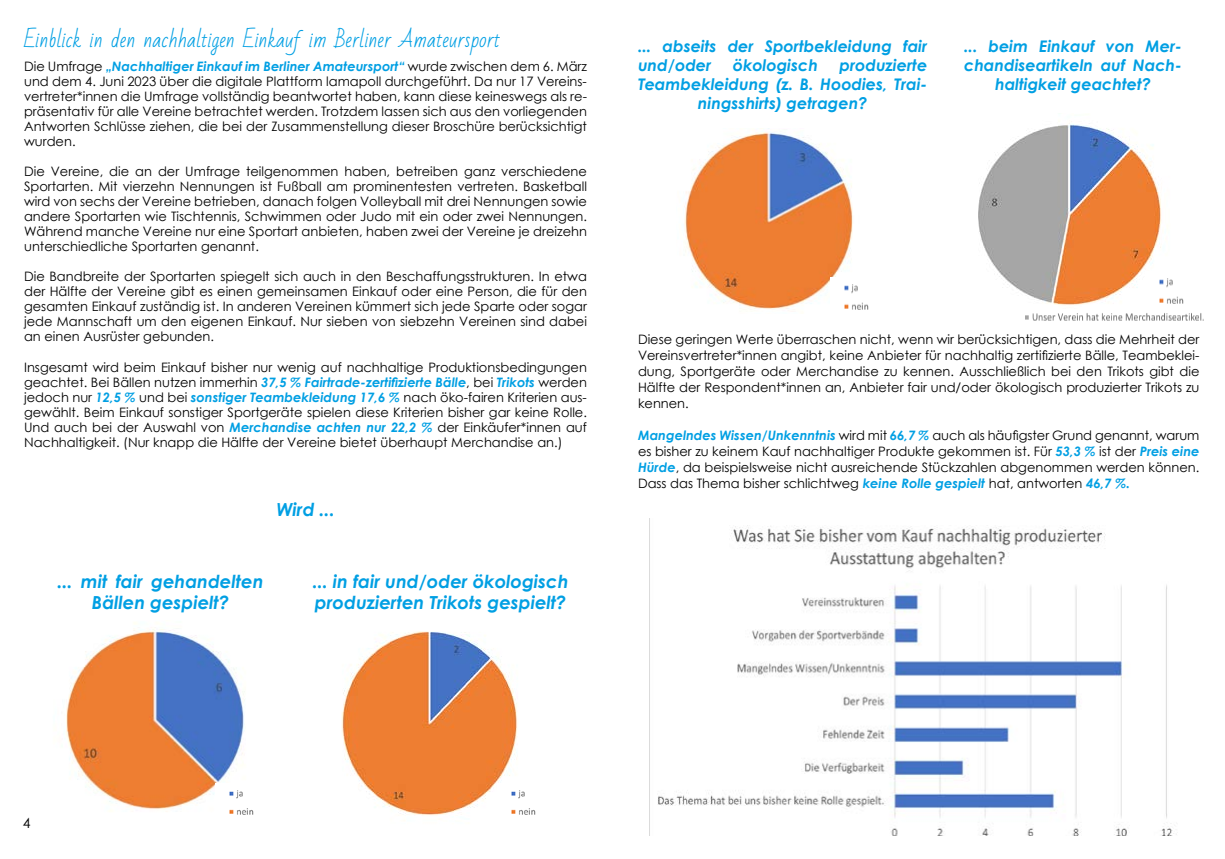
<style>
.page{position:relative;width:1225px;height:859px;background:#fff}
.page>*{position:absolute;margin:0;border:0;box-sizing:border-box;transform-origin:0 0}
.t1{font:20px "Bad Script";color:#009fe3}
.t2{font:italic 700 18px/21.6px "Century Gothic";color:#009fe3;text-align:center}
.t3{font:italic 700 16px/19.2px "Century Gothic";color:#009fe3}
.t4{font:14px "Century Gothic";color:#000}
.t5{font:13px/15px "Century Gothic";color:#000;text-align:justify}
.s1{font-weight:700;font-style:italic;color:#009fe3}
</style>
<div class="page">
<img style="left:341px;top:631px;width:177px;height:185px">
<img style="left:66px;top:622px;width:179px;height:190px">
<img style="left:215px;top:783px;width:39px;height:32px">
<img style="left:684px;top:132px;width:169px;height:177px">
<img style="left:978px;top:123px;width:184px;height:183px">
<img style="left:649px;top:518px;width:528px;height:318px">
<img style="left:497px;top:783px;width:39px;height:33px">
<img style="left:830px;top:277px;width:39px;height:33px">
<img style="left:1145px;top:272px;width:39px;height:34px">
<img style="left:1025px;top:313px;width:179px;height:8px">
<h1 class="t1" style="left:24px;top:29px;width:477px">Einblick in den nachhaltigen Einkaufim Berliner Amateursport</h1>
<p class="t5" style="left:24px;top:59px;width:564px">Die Umfrage <span class="s1">„Nachhaltiger Einkauf im Berliner Amateursport“</span> wurde zwischen dem 6. März und dem 4. Juni 2023 über die digitale Plattform lamapoll durchgeführt. Da nur 17 Vereins&shy;vertreter*innen die Umfrage vollständig beantwortet haben, kann diese keineswegs als re&shy;präsentativ für alle Vereine betrachtet werden. Trotzdem lassen sich aus den vorliegenden Antworten Schlüsse ziehen, die bei der Zusammenstellung dieser Broschüre berücksichtigt wurden.</p>
<p class="t5" style="left:24px;top:164px;width:564px">Die Vereine, die an der Umfrage teilgenommen haben, betreiben ganz verschiedene Sportarten. Mit vierzehn Nennungen ist Fußball am prominentesten vertreten. Basketball wird von sechs der Vereine betrieben, danach folgen Volleyball mit drei Nennungen sowie andere Sportarten wie Tischtennis, Schwimmen oder Judo mit ein oder zwei Nennungen.<br>Während manche Vereine nur eine Sportart anbieten, haben zwei der Vereine je dreizehn unterschiedliche Sportarten genannt.</p>
<p class="t5" style="left:24px;top:269px;width:564px">Die Bandbreite der Sportarten spiegelt sich auch in den Beschaffungsstrukturen. In etwa der Hälfte der Vereine gibt es einen gemeinsamen Einkauf oder eine Person, die für den gesamten Einkauf zuständig ist. In anderen Vereinen kümmert sich jede Sparte oder sogar jede Mannschaft um den eigenen Einkauf. Nur sieben von siebzehn Vereinen sind dabei an einen Ausrüster gebunden.</p>
<p class="t5" style="left:24px;top:359px;width:564px">Insgesamt wird beim Einkauf bisher nur wenig auf nachhaltige Produktionsbedingungen geachtet. Bei Bällen nutzen immerhin <span class="s1">37,5 % Fairtrade-zertifizierte Bälle</span>, bei <span class="s1">Trikots</span> werden jedoch nur <span class="s1">12,5 %</span> und bei <span class="s1">sonstiger Teambekleidung 17,6 %</span> nach öko-fairen Kriterien aus&shy;gewählt. Beim Einkauf sonstiger Sportgeräte spielen diese Kriterien bisher gar keine Rolle.<br>Und auch bei der Auswahl von <span class="s1">Merchandise achten nur 22,2 %</span> der Einkäufer*innen auf Nachhaltigkeit. (Nur knapp die Hälfte der Vereine bietet überhaupt Merchandise an.)</p>
<h2 class="t2" style="left:276px;top:498px;width:60px">Wird ...</h2>
<h2 class="t2" style="left:57px;top:570px;width:207px">... mit fair gehandelten<br>Bällen gespielt?</h2>
<h2 class="t2" style="left:313px;top:570px;width:257px;text-align:left">... in fair und/oder ökologisch produzierten Trikots gespielt?</h2>
<p class="t3" style="left:638px;top:36px;width:291px">... abseits der Sportbekleidung fair und/oder</p>
<p class="t3" style="left:733px;top:55px;width:87px">ökologisch</p>
<p class="t3" style="left:839px;top:55px;width:89px">produzierte</p>
<p class="t3" style="left:638px;top:74px;width:291px">Teambekleidung (z. B. Hoodies, Trai-</p>
<p class="t3" style="left:698px;top:93px;width:171px">ningsshirts) getragen?</p>
<p class="t3" style="left:964px;top:36px;width:219px;text-align:center">... beim Einkauf von Mer&shy;chandiseartikeln auf Nach&shy;haltigkeit geachtet?</p>
<p class="t5" style="left:638px;top:331px;width:563px;line-height:16px">Diese geringen Werte überraschen nicht, wenn wir berücksichtigen, dass die Mehrheit der Vereinsvertreter*innen angibt, keine Anbieter für nachhaltig zertifizierte Bälle, Teambeklei&shy;dung, Sportgeräte oder Merchandise zu kennen. Ausschließlich bei den Trikots gibt die Hälfte der Respondent*innen an, Anbieter fair und/oder ökologisch produzierter Trikots zu kennen.</p>
<p class="t5" style="left:638px;top:427px;width:563px;line-height:16px"><span class="s1">Mangelndes Wissen/Unkenntnis</span> wird mit <span class="s1">66,7 %</span> auch als häufigster Grund genannt, warum es bisher zu keinem Kauf nachhaltiger Produkte gekommen ist. Für <span class="s1">53,3 %</span> ist der <span class="s1">Preis eine Hürde</span>, da beispielsweise nicht ausreichende Stückzahlen abgenommen werden können.<br>Dass das Thema bisher schlichtweg <span class="s1">keine Rolle gespielt</span> hat, antworten <span class="s1">46,7 %.</span></p>
<p class="t4" style="left:23px;top:813px;width:9px">4</p>
</div>
